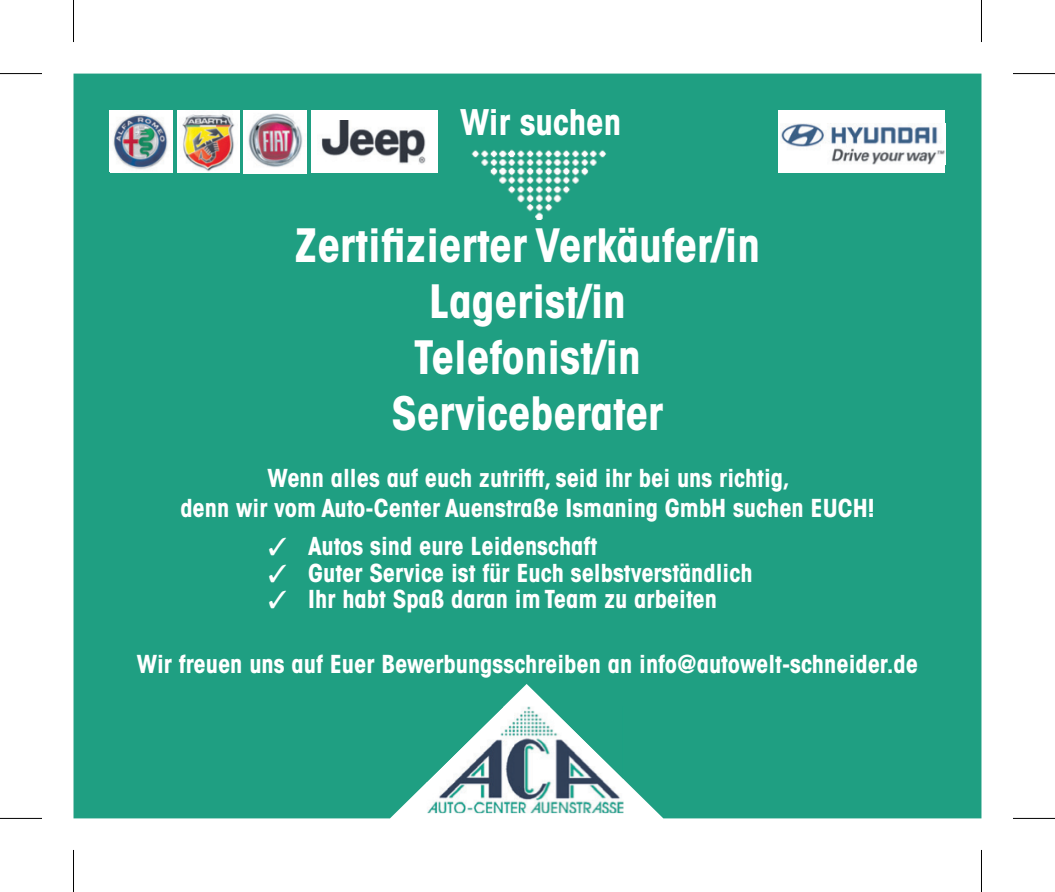
<style>
.page{position:relative;width:1055px;height:892px;background:#fff}
.page>*{position:absolute;margin:0;border:0;box-sizing:border-box;transform-origin:0 0}
.t1{font:700 condensed 45.5px/56px "ITC Avant Garde Std";color:#fff;text-align:center}
.t2{font:700 condensed 35px "ITC Avant Garde Std";color:#fff}
.t3{font:700 condensed 24.5px/29.4px "ITC Avant Garde Std";color:#fff;text-align:center}
</style>
<div class="page">
<div style="left:74px;top:74px;width:907px;height:744px;background:#1f9f82"></div>
<img style="left:427px;top:781px;width:197px;height:31px">
<img style="left:427px;top:706px;width:197px;height:75px">
<div style="left:778px;top:110px;width:167px;height:63px;background:#fff"></div>
<img style="left:781px;top:124px;width:164px;height:40px">
<div style="left:177px;top:110px;width:62px;height:63px;background:#fff"></div>
<img style="left:182px;top:114px;width:53px;height:58px">
<img style="left:244px;top:110px;width:62px;height:63px">
<div style="left:110px;top:110px;width:62px;height:63px;background:#fff"></div>
<img style="left:113px;top:114px;width:55px;height:55px">
<div style="left:311px;top:110px;width:127px;height:63px;background:#fff"></div>
<img style="left:321px;top:120px;width:105px;height:44px">
<img style="left:458px;top:139px;width:163px;height:80px">
<hr style="left:0;top:817px;width:42px;height:1px;background:#000">
<hr style="left:73px;top:849px;width:1px;height:42px;background:#000">
<hr style="left:0;top:73px;width:42px;height:1px;background:#000">
<hr style="left:73px;top:0;width:1px;height:42px;background:#000">
<hr style="left:1013px;top:73px;width:42px;height:1px;background:#000">
<hr style="left:981px;top:0;width:1px;height:42px;background:#000">
<hr style="left:1013px;top:817px;width:42px;height:1px;background:#000">
<hr style="left:981px;top:849px;width:1px;height:42px;background:#000">
<h2 class="t2" style="left:460px;top:100px;width:163px">Wir suchen</h2>
<h1 class="t1" style="left:295px;top:216px;width:467px">Zertifizierter Verkäufer/in<br>Lagerist/in<br>Telefonist/in<br>Serviceberater</h1>
<p class="t3" style="left:180px;top:463px;width:696px">Wenn alles auf euch zutrifft, seid ihr bei uns richtig,<br>denn wir vom Auto-Center Auenstraße Ismaning GmbH suchen EUCH!</p>
<p class="t3" style="left:269px;top:531px;width:330px">✓ Autos sind eure Leidenschaft</p>
<p class="t3" style="left:269px;top:557px;width:485px">✓ Guter Service ist für Euch selbstverständlich</p>
<p class="t3" style="left:269px;top:584px;width:450px">✓ Ihr habt Spaß daran im Team zu arbeiten</p>
<p class="t3" style="left:137px;top:648px;width:782px">Wir freuen uns auf Euer Bewerbungsschreiben an info@autowelt-schneider.de</p>
</div>
